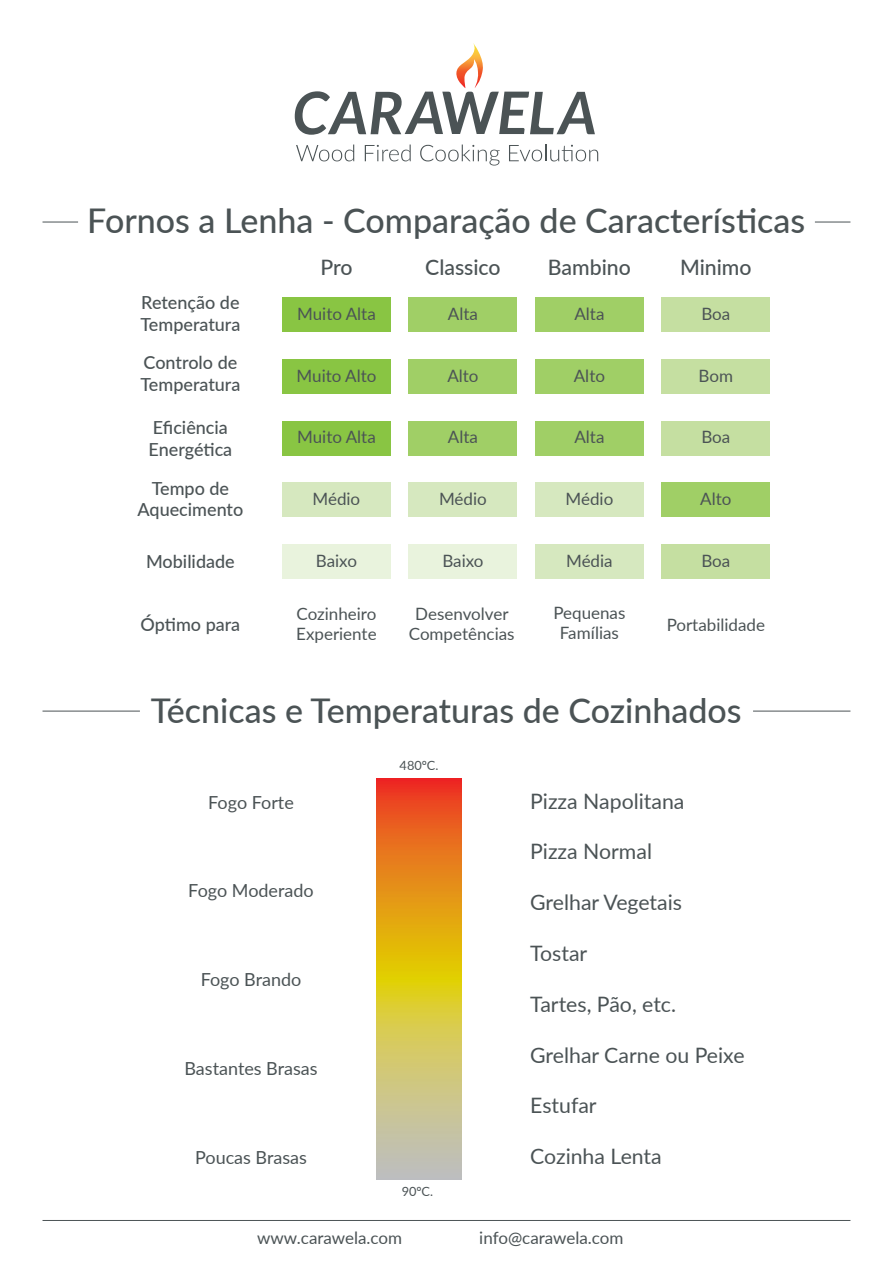
<style>
.page{position:relative;width:893px;height:1263px;background:#fff}
.page>*{position:absolute;margin:0;border:0;box-sizing:border-box;transform-origin:0 0}
.t1{font:500 34.05px "Lato";color:#4b5355}
.t2{font:21.3px "Lato";color:#4b5355}
.t3{font:500 21.3px "Lato";color:#4b5355}
.t4{font:500 18px/21.6px "Lato";color:#4b5355}
.t5{font:18px "Lato";color:#4b5355}
.t6{font:16.95px/20.4px "Lato";color:#4b5355;text-align:center}
.t7{font:12.75px "Lato";color:#4b5355}
</style>
<div class="page">
<svg style="left:295px;top:43px;width:300px;height:92px"></svg>
<svg style="left:296px;top:145px;width:58px;height:16px"></svg>
<svg style="left:365px;top:145px;width:46px;height:16px"></svg>
<svg style="left:420px;top:145px;width:80px;height:21px"></svg>
<svg style="left:509px;top:145px;width:89px;height:16px"></svg>
<svg style="left:377px;top:779px;width:85px;height:400px;background:#dba645"></svg>
<div style="left:282px;top:297px;width:108px;height:35px;background:#89c543"></div>
<div style="left:282px;top:359px;width:108px;height:34px;background:#89c543"></div>
<div style="left:282px;top:421px;width:108px;height:34px;background:#89c543"></div>
<div style="left:282px;top:482px;width:108px;height:35px;background:#d6e8bf"></div>
<div style="left:282px;top:544px;width:108px;height:35px;background:#e9f3dd"></div>
<div style="left:409px;top:297px;width:108px;height:35px;background:#a0cf66"></div>
<div style="left:409px;top:359px;width:108px;height:34px;background:#a0cf66"></div>
<div style="left:409px;top:421px;width:108px;height:34px;background:#a0cf66"></div>
<div style="left:409px;top:482px;width:108px;height:35px;background:#d6e8bf"></div>
<div style="left:409px;top:544px;width:108px;height:35px;background:#e9f3dd"></div>
<div style="left:535px;top:297px;width:108px;height:35px;background:#a0cf66"></div>
<div style="left:535px;top:359px;width:108px;height:34px;background:#a0cf66"></div>
<div style="left:535px;top:421px;width:108px;height:34px;background:#a0cf66"></div>
<div style="left:535px;top:482px;width:108px;height:35px;background:#d6e8bf"></div>
<div style="left:535px;top:544px;width:108px;height:35px;background:#d6e8bf"></div>
<div style="left:662px;top:297px;width:108px;height:35px;background:#c5dfa1"></div>
<div style="left:662px;top:359px;width:108px;height:34px;background:#c5dfa1"></div>
<div style="left:662px;top:421px;width:108px;height:34px;background:#c5dfa1"></div>
<div style="left:662px;top:482px;width:108px;height:35px;background:#a0cf66"></div>
<div style="left:662px;top:544px;width:108px;height:35px;background:#c5dfa1"></div>
<h1 class="t1" style="left:87px;top:196px;width:719px">Fornos a Lenha - Comparação de Características</h1>
<p class="t4" style="left:140px;top:291px;width:101px">Retenção de<br>Temperatura</p>
<p class="t4" style="left:140px;top:351px;width:101px">Controlo de<br>Temperatura</p>
<p class="t4" style="left:149px;top:416px;width:85px">Eficiência<br>Energética</p>
<p class="t4" style="left:138px;top:476px;width:107px;text-align:center">Tempo de<br>Aquecimento</p>
<p class="t4" style="left:146px;top:550px;width:90px">Mobilidade</p>
<p class="t4" style="left:141px;top:613px;width:101px">Óptimo para</p>
<p class="t3" style="left:320px;top:251px;width:34px">Pro</p>
<p class="t6" style="left:297px;top:303px;width:80px">Muito Alta</p>
<p class="t3" style="left:425px;top:251px;width:77px">Classico</p>
<p class="t6" style="left:448px;top:303px;width:32px">Alta</p>
<p class="t3" style="left:548px;top:251px;width:84px">Bambino</p>
<p class="t6" style="left:574px;top:303px;width:32px">Alta</p>
<p class="t3" style="left:680px;top:251px;width:73px">Minimo</p>
<p class="t6" style="left:701px;top:303px;width:30px">Boa</p>
<p class="t6" style="left:297px;top:364px;width:81px">Muito Alto</p>
<p class="t6" style="left:447px;top:364px;width:33px">Alto</p>
<p class="t6" style="left:574px;top:364px;width:33px">Alto</p>
<p class="t6" style="left:699px;top:364px;width:36px">Bom</p>
<p class="t6" style="left:297px;top:426px;width:80px">Muito Alta</p>
<p class="t6" style="left:448px;top:426px;width:32px">Alta</p>
<p class="t6" style="left:574px;top:426px;width:32px">Alta</p>
<p class="t6" style="left:701px;top:426px;width:30px">Boa</p>
<p class="t6" style="left:312px;top:488px;width:49px">Médio</p>
<p class="t6" style="left:439px;top:488px;width:49px">Médio</p>
<p class="t6" style="left:566px;top:488px;width:49px">Médio</p>
<p class="t6" style="left:700px;top:488px;width:33px">Alto</p>
<p class="t6" style="left:316px;top:550px;width:43px">Baixo</p>
<p class="t6" style="left:442px;top:550px;width:43px">Baixo</p>
<p class="t6" style="left:566px;top:550px;width:48px">Média</p>
<p class="t6" style="left:701px;top:550px;width:30px">Boa</p>
<p class="t6" style="left:296px;top:603px;width:82px;text-align:left">Cozinheiro<br>Experiente</p>
<p class="t6" style="left:409px;top:603px;width:107px">Desenvolver<br>Competências</p>
<p class="t6" style="left:553px;top:602px;width:74px">Pequenas<br>Famílias</p>
<p class="t6" style="left:667px;top:614px;width:100px">Portabilidade</p>
<h1 class="t1" style="left:151px;top:686px;width:592px">Técnicas e Temperaturas de Cozinhados</h1>
<p class="t5" style="left:208px;top:789px;width:87px">Fogo Forte</p>
<p class="t5" style="left:188px;top:878px;width:127px">Fogo Moderado</p>
<p class="t5" style="left:201px;top:967px;width:102px">Fogo Brando</p>
<p class="t5" style="left:184px;top:1056px;width:135px">Bastantes Brasas</p>
<p class="t5" style="left:195px;top:1145px;width:113px">Poucas Brasas</p>
<p class="t7" style="left:400px;top:756px;width:40px">480ºC.</p>
<p class="t7" style="left:402px;top:1182px;width:33px">90ºC.</p>
<p class="t2" style="left:530px;top:786px;width:156px">Pizza Napolitana</p>
<p class="t2" style="left:530px;top:836px;width:123px">Pizza Normal</p>
<p class="t2" style="left:530px;top:887px;width:153px">Grelhar Vegetais</p>
<p class="t2" style="left:530px;top:938px;width:59px">Tostar</p>
<p class="t2" style="left:530px;top:989px;width:147px">Tartes, Pão, etc.</p>
<p class="t2" style="left:530px;top:1039px;width:216px">Grelhar Carne ou Peixe</p>
<p class="t2" style="left:530px;top:1090px;width:68px">Estufar</p>
<p class="t2" style="left:530px;top:1141px;width:133px">Cozinha Lenta</p>
<p class="t6" style="left:257px;top:1227px;width:147px">www.carawela.com</p>
<p class="t6" style="left:479px;top:1227px;width:146px">info@carawela.com</p>
</div>
